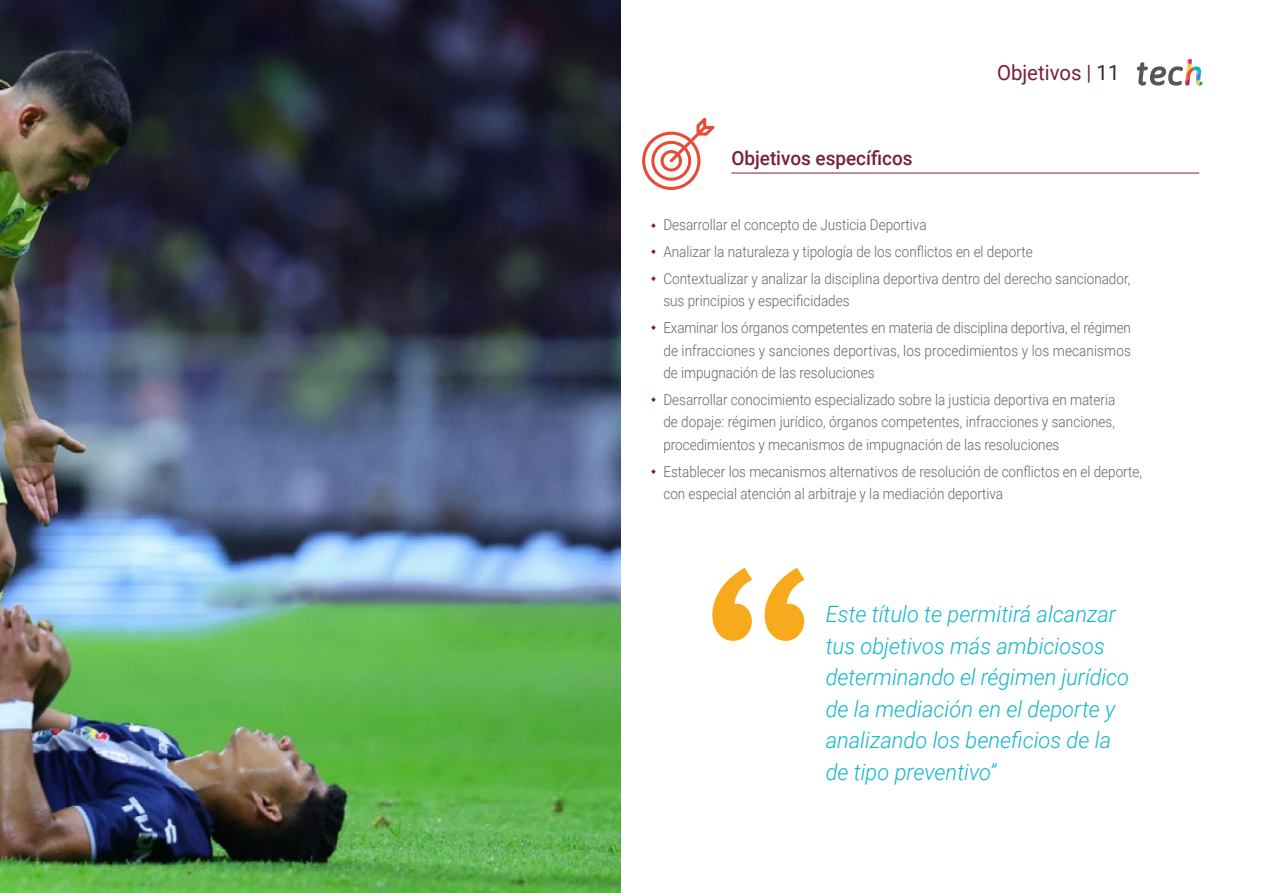
<style>
.page{position:relative;width:1263px;height:893px;background:#fff}
.page>*{position:absolute;margin:0;border:0;box-sizing:border-box;transform-origin:0 0}
.t1{font:italic 300 22.5px/31.5px "Roboto";color:#0fb6cf}
.t2{font:21px "Roboto";color:#791e3c}
.t3{font:500 19.5px "Roboto";color:#791e3c}
.t4{font:300 15px/22.5px "Roboto";color:#61646a;scale:.9 1}
.s1{color:#312e20}
</style>
<div class="page">
<img style="left:0;top:0;width:621px;height:893px">
<svg style="left:712px;top:568px;width:92px;height:73px"></svg>
<hr style="left:731px;top:173px;width:468px;height:1px;background:#791e3c">
<svg style="left:642px;top:118px;width:72px;height:72px"></svg>
<svg style="left:1137px;top:59px;width:65px;height:27px"></svg>
<h3 class="t3" style="left:731px;top:144px;width:183px">Objetivos específicos</h3>
<h2 class="t2" style="left:997px;top:57px;width:124px">Objetivos | <span class="s1">11</span></h2>
<p class="t4" style="left:663px;top:211px;width:520px;line-height:26.7px">Desarrollar el concepto de Justicia Deportiva<br>Analizar la naturaleza y tipología de los conflictos en el deporte<br>Contextualizar y analizar la disciplina deportiva dentro del derecho sancionador,</p>
<p class="t4" style="left:663px;top:287px;width:521px;line-height:26.7px">sus principios y especificidades<br>Examinar los órganos competentes en materia de disciplina deportiva, el régimen</p>
<p class="t4" style="left:663px;top:338px;width:521px">de infracciones y sanciones deportivas, los procedimientos y los mecanismos de impugnación de las resoluciones</p>
<p class="t4" style="left:663px;top:388px;width:504px;text-align:justify">Desarrollar conocimiento especializado sobre la justicia deportiva en materia de dopaje: régimen jurídico, órganos competentes, infracciones y sanciones, procedimientos y mecanismos de impugnación de las resoluciones</p>
<p class="t4" style="left:663px;top:459px;width:533px">Establecer los mecanismos alternativos de resolución de conflictos en el deporte, con especial atención al arbitraje y la mediación deportiva</p>
<h1 class="t1" style="left:826px;top:598px;width:305px">Este título te permitirá alcanzar tus objetivos más ambiciosos determinando el régimen jurídico de la mediación en el deporte y analizando los beneficios de la de tipo preventivo”</h1>
</div>
